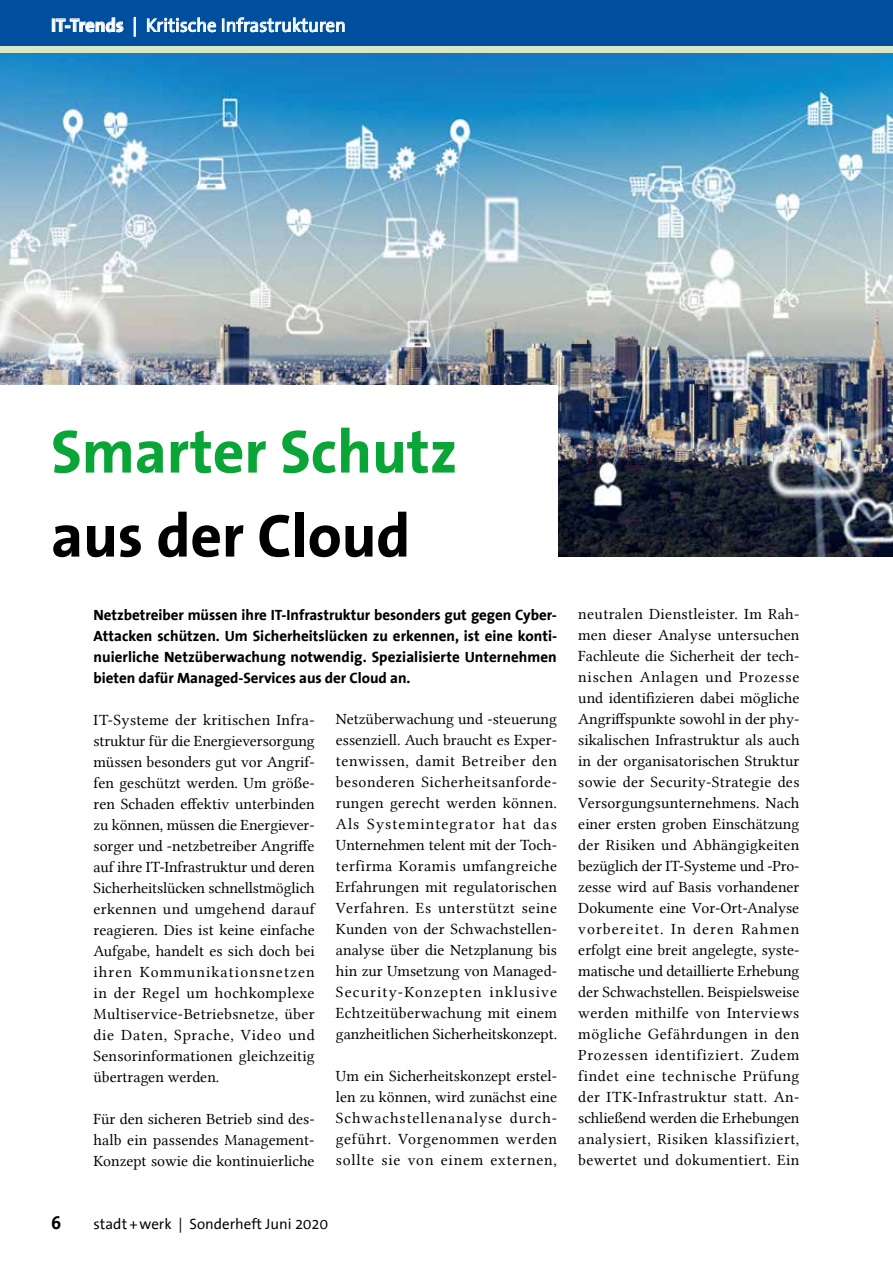
<style>
.page{position:relative;width:893px;height:1263px;background:#fff}
.page>*{position:absolute;margin:0;border:0;box-sizing:border-box;transform-origin:0 0}
.t1{font:700 61.5px "The Sans Office";letter-spacing:-.005em;color:#0aa537}
.t2{font:700 61.5px "The Sans Office";letter-spacing:-.005em;color:#000}
.t3{font:18.75px "The Sans Office";color:#fff}
.t4{font:700 18.75px "The Sans Office";color:#000}
.t5{font:15.75px/21px "Lin Libertine";letter-spacing:.015em;color:#000;text-align:justify}
.t6{font:700 15px/21px "The Sans Office";letter-spacing:-.005em;color:#000;text-align:justify}
.t7{font:15px "The Sans Office";color:#000}
.s1{font-weight:700}
</style>
<div class="page">
<img style="left:0;top:52px;width:893px;height:504px">
<div style="left:0;top:385px;width:557px;height:192px;background:#fff"></div>
<div style="left:0;top:0;width:893px;height:50px;background:#004e9e"></div>
<svg style="left:52px;top:18px;width:71px;height:14px"></svg>
<svg style="left:134px;top:17px;width:1px;height:19px"></svg>
<svg style="left:147px;top:18px;width:69px;height:14px"></svg>
<svg style="left:222px;top:18px;width:122px;height:14px"></svg>
<div style="left:0;top:46px;width:893px;height:6px;background:#d8e8c5"></div>
<p class="t3" style="left:51px;top:16px;width:296px"><span class="s1">IT-Trends</span> | Kritische Infrastrukturen</p>
<h1 class="t1" style="left:51px;top:420px;width:408px">Smarter Schutz</h1>
<h1 class="t2" style="left:51px;top:504px;width:361px">aus der Cloud</h1>
<p class="t6" style="left:94px;top:604px;width:465px">Netzbetreiber müssen ihre IT-Infrastruktur besonders gut gegen Cyber-Attacken schützen. Um Sicherheitslücken zu erkennen, ist eine konti&shy;nuierliche Netzüberwachung notwendig. Spezialisierte Unternehmen bieten dafür Managed-Services aus der Cloud an.</p>
<p class="t5" style="left:94px;top:709px;width:223px">IT-Systeme der kritischen Infra&shy;struktur für die Energieversorgung müssen besonders gut vor Angrif&shy;fen geschützt werden. Um größe&shy;ren Schaden effektiv unterbinden zu können, müssen die Energiever&shy;sorger und -netzbetreiber Angriffe auf ihre IT-Infrastruktur und deren Sicherheitslücken schnellstmöglich erkennen und umgehend darauf reagieren. Dies ist keine einfache Aufgabe, handelt es sich doch bei ihren Kommunikationsnetzen in der Regel um hochkomplexe Multiservice-Betriebsnetze, über die Daten, Sprache, Video und Sensorinformationen gleichzeitig übertragen werden.</p>
<p class="t5" style="left:94px;top:1108px;width:223px">Für den sicheren Betrieb sind des&shy;halb ein passendes Management-Konzept sowie die kontinuierliche</p>
<p class="t5" style="left:336px;top:709px;width:223px">Netzüberwachung und -steuerung essenziell. Auch braucht es Exper&shy;tenwissen, damit Betreiber den besonderen Sicherheitsanforde&shy;rungen gerecht werden können.<br>Als Systemintegrator hat das Unternehmen telent mit der Toch&shy;terfirma Koramis umfangreiche Erfahrungen mit regulatorischen Verfahren. Es unterstützt seine Kunden von der Schwachstellen&shy;analyse über die Netzplanung bis hin zur Umsetzung von Managed-Security-Konzepten inklusive Echtzeitüberwachung mit einem ganzheitlichen Sicherheitskonzept.</p>
<p class="t5" style="left:336px;top:1066px;width:223px">Um ein Sicherheitskonzept erstel&shy;len zu können, wird zunächst eine Schwachstellenanalyse durch&shy;geführt. Vorgenommen werden sollte sie von einem externen,</p>
<p class="t4" style="left:51px;top:1212px;width:12px">6</p>
<p class="t7" style="left:94px;top:1216px;width:236px">stadt +werk | Sonderheft Juni 2020</p>
<p class="t5" style="left:578px;top:604px;width:223px">neutralen Dienstleister. Im Rah&shy;men dieser Analyse untersuchen Fachleute die Sicherheit der tech&shy;nischen Anlagen und Prozesse und identifizieren dabei mögliche Angriffspunkte sowohl in der phy&shy;sikalischen Infrastruktur als auch in der organisatorischen Struktur sowie der Security-Strategie des Versorgungsunternehmens. Nach einer ersten groben Einschätzung der Risiken und Abhängigkeiten bezüglich der IT-Systeme und -Pro&shy;zesse wird auf Basis vorhandener Dokumente eine Vor-Ort-Analyse vorbereitet. In deren Rahmen erfolgt eine breit angelegte, syste&shy;matische und detaillierte Erhebung der Schwachstellen. Beispielsweise werden mithilfe von Interviews mögliche Gefährdungen in den Prozessen identifiziert. Zudem findet eine technische Prüfung der ITK-Infrastruktur statt. An&shy;schließend werden die Erhebungen analysiert, Risiken klassifiziert, bewertet und dokumentiert. Ein</p>
</div>
